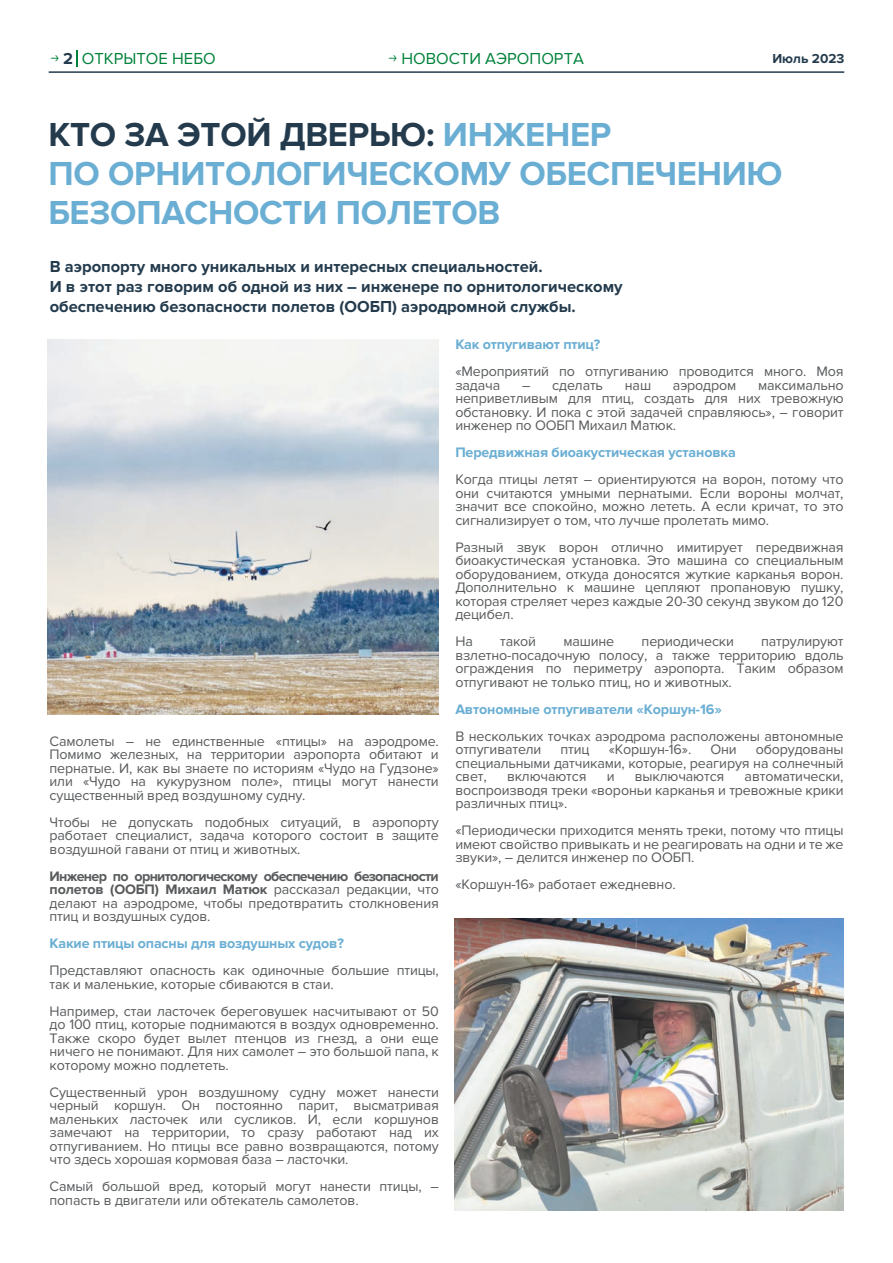
<style>
.page{position:relative;width:893px;height:1263px;background:#fff}
.page>*{position:absolute;margin:0;border:0;box-sizing:border-box;transform-origin:0 0}
.t1{font:700 34.5px/39.3px "Proxima Nova";letter-spacing:-.01em;color:#6aaed3}
.t2{font:700 16.5px/19.8px "Proxima Nova";color:#233b4d}
.t3{font:16.5px "Proxima Nova";color:#00823a}
.t4{font:14.25px/13.5px "Proxima Nova";letter-spacing:-.01em;color:#585a5c;text-align:justify}
.t5{font:700 14.25px "Proxima Nova";letter-spacing:-.01em;color:#6aaed3}
.t6{font:700 13.5px "Proxima Nova";color:#233b4d}
.s1{font-family:"Neris";font-weight:300;font-size:13.5px}
.s2{font-weight:700;color:#233b4d}
.s3{color:#233b4d}
.s4{font-weight:700}
</style>
<div class="page">
<svg style="left:76px;top:51px;width:1px;height:16px"></svg>
<hr style="left:49px;top:71px;width:795px;height:2px;background:#233b4d">
<img style="left:47px;top:339px;width:392px;height:376px">
<img style="left:454px;top:919px;width:389px;height:292px">
<p class="t3" style="left:50px;top:49px;width:167px"><span class="s1">→</span> <span class="s2">2</span> ОТКРЫТОЕ НЕБО</p>
<p class="t3" style="left:388px;top:49px;width:197px"><span class="s1">→</span> НОВОСТИ АЭРОПОРТА</p>
<p class="t6" style="left:772px;top:51px;width:74px">Июль 2023</p>
<h1 class="t1" style="left:48px;top:115px;width:736px"><span class="s3">КТО ЗА ЭТОЙ ДВЕРЬЮ:</span> ИНЖЕНЕР<br>ПО ОРНИТОЛОГИЧЕСКОМУ ОБЕСПЕЧЕНИЮ<br>БЕЗОПАСНОСТИ ПОЛЕТОВ</h1>
<p class="t2" style="left:50px;top:257px;width:574px">В аэропорту много уникальных и интересных специальностей.<br>И в этот раз говорим об одной из них – инженере по орнитологическому обеспечению безопасности полетов (ООБП) аэродромной службы.</p>
<p class="t4" style="left:50px;top:735px;width:391px">Самолеты – не единственные «птицы» на аэродроме.<br>Помимо железных, на территории аэропорта обитают и пернатые. И, как вы знаете по историям «Чудо на Гудзоне» или «Чудо на кукурузном поле», птицы могут нанести существенный вред воздушному судну.</p>
<p class="t4" style="left:50px;top:816px;width:391px">Чтобы не допускать подобных ситуаций, в аэропорту работает специалист, задача которого состоит в защите воздушной гавани от птиц и животных.</p>
<p class="t4" style="left:50px;top:870px;width:391px"><span class="s4">Инженер по орнитологическому обеспечению безопасности полетов (ООБП) Михаил Матюк</span> рассказал редакции, что делают на аэродроме, чтобы предотвратить столкновения птиц и воздушных судов.</p>
<p class="t5" style="left:50px;top:935px;width:296px">Какие птицы опасны для воздушных судов?</p>
<p class="t4" style="left:50px;top:964px;width:391px">Представляют опасность как одиночные большие птицы, так и маленькие, которые сбиваются в стаи.</p>
<p class="t4" style="left:50px;top:1005px;width:391px">Например, стаи ласточек береговушек насчитывают от 50 до 100 птиц, которые поднимаются в воздух одновременно.<br>Также скоро будет вылет птенцов из гнезд, а они еще ничего не понимают. Для них самолет – это большой папа, к которому можно подлететь.</p>
<p class="t4" style="left:50px;top:1085px;width:391px">Существенный урон воздушному судну может нанести черный коршун. Он постоянно парит, высматривая маленьких ласточек или сусликов. И, если коршунов замечают на территории, то сразу работают над их отпугиванием. Но птицы все равно возвращаются, потому что здесь хорошая кормовая база – ласточки.</p>
<p class="t4" style="left:50px;top:1180px;width:391px">Самый большой вред, который могут нанести птицы, – попасть в двигатели или обтекатель самолетов.</p>
<p class="t5" style="left:455px;top:336px;width:146px">Как отпугивают птиц?</p>
<p class="t4" style="left:455px;top:365px;width:390px">«Мероприятий по отпугиванию проводится много. Моя задача</p>
<p class="t4" style="left:455px;top:378px;width:390px;text-indent:303px">максимально неприветливым для птиц, создать для них тревожную обстановку. И пока с этой задачей справляюсь», – говорит инженер по ООБП Михаил Матюк.</p>
<p class="t5" style="left:455px;top:444px;width:282px">Передвижная биоакустическая установка</p>
<p class="t4" style="left:455px;top:473px;width:390px">Когда птицы летят – ориентируются на ворон, потому что они считаются умными пернатыми. Если вороны молчат, значит все спокойно, можно лететь. А если кричат, то это сигнализирует о том, что лучше пролетать мимо.</p>
<p class="t4" style="left:455px;top:540px;width:390px">Разный звук ворон отлично имитирует передвижная биоакустическая установка. Это машина со специальным оборудованием, откуда доносятся жуткие карканья ворон.<br>Дополнительно к машине цепляют пропановую пушку, которая стреляет через каждые 20-30 секунд звуком до 120 децибел.</p>
<p class="t4" style="left:455px;top:635px;width:19px">На</p>
<p class="t4" style="left:500px;top:635px;width:38px">такой</p>
<p class="t4" style="left:563px;top:635px;width:52px">машине</p>
<p class="t4" style="left:642px;top:635px;width:94px">периодически</p>
<p class="t4" style="left:522px;top:378px;width:83px">– сделать</p>
<p class="t4" style="left:625px;top:378px;width:28px">наш</p>
<p class="t4" style="left:673px;top:378px;width:65px">аэродром</p>
<p class="t4" style="left:455px;top:635px;width:390px;text-indent:306px">патрулируют взлетно-посадочную полосу, а также территорию вдоль ограждения по периметру аэропорта. Таким образом отпугивают не только птиц, но и животных.</p>
<p class="t5" style="left:455px;top:701px;width:268px">Автономные отпугиватели «Коршун-16»</p>
<p class="t4" style="left:455px;top:729px;width:390px">В нескольких точках аэродрома расположены автономные отпугиватели</p>
<p class="t4" style="left:561px;top:743px;width:31px">птиц</p>
<p class="t4" style="left:609px;top:743px;width:84px">«Коршун-16».</p>
<p class="t4" style="left:710px;top:743px;width:28px">Они</p>
<p class="t4" style="left:455px;top:743px;width:390px;text-indent:300px">оборудованы специальными датчиками, которые, реагируя на солнечный свет,</p>
<p class="t4" style="left:455px;top:770px;width:390px;text-indent:289px">автоматически, воспроизводя треки «вороньи карканья и тревожные крики различных птиц».</p>
<p class="t4" style="left:455px;top:824px;width:390px">«Периодически приходится менять треки, потому что птицы имеют свойство привыкать и не реагировать на одни и те же звуки», – делится инженер по ООБП.</p>
<p class="t4" style="left:455px;top:878px;width:222px">«Коршун-16» работает ежедневно.</p>
<p class="t4" style="left:507px;top:770px;width:81px">включаются</p>
<p class="t4" style="left:607px;top:770px;width:9px">и</p>
<p class="t4" style="left:635px;top:770px;width:91px">выключаются</p>
</div>
